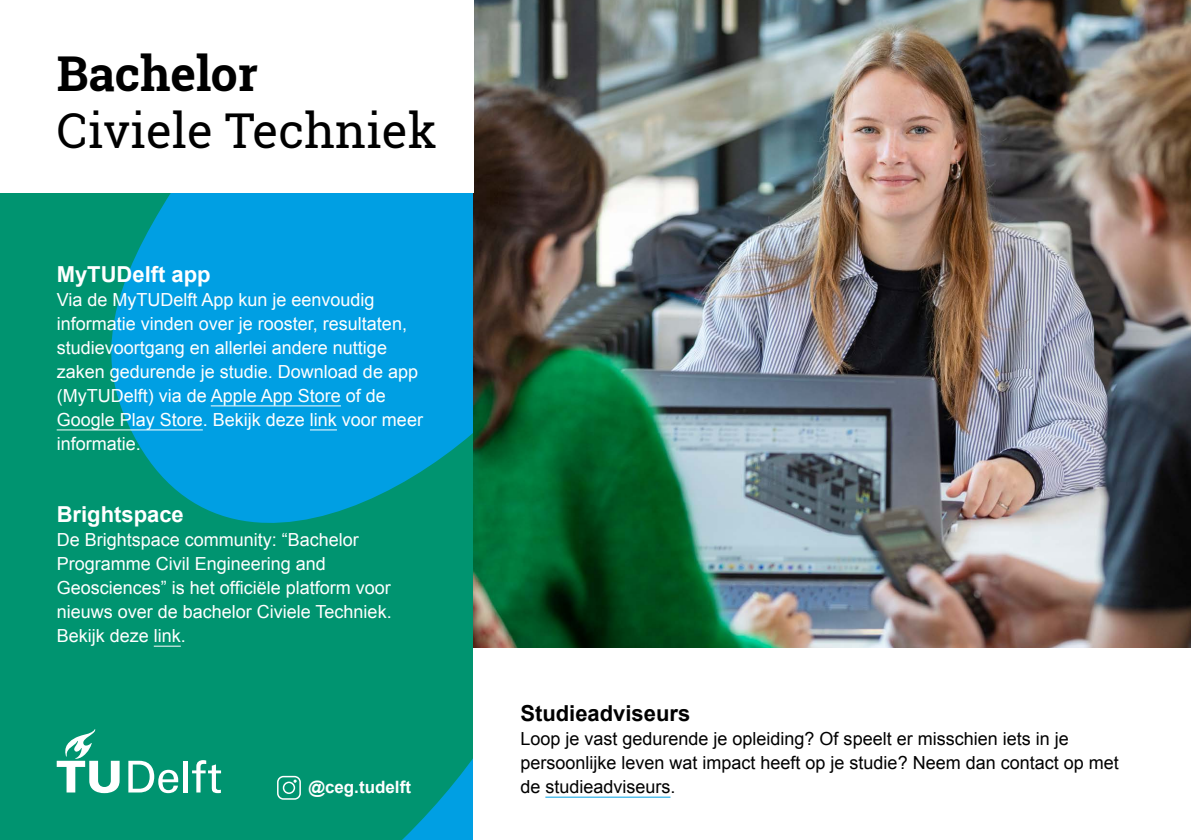
<style>
.page{position:relative;width:1191px;height:840px;background:#fff}
.page>*{position:absolute;margin:0;border:0;box-sizing:border-box;transform-origin:0 0}
.t1{font:48px "Roboto Slab";color:#000}
.t2{font:700 48px "Roboto Slab";color:#000}
.t3{font:700 22px "Arial";color:#fff}
.t4{font:700 22px "Arial";color:#000}
.t5{font:18px/24px "Arial";color:#fff}
.t6{font:18px/24px "Arial";color:#000}
.t7{font:700 17px "Arial";color:#fff}
</style>
<div class="page">
<svg style="left:0;top:193px;width:473px;height:646px;background:#009799"></svg>
<img style="left:473px;top:0;width:718px;height:648px">
<svg style="left:57px;top:728px;width:63px;height:64px"></svg>
<hr style="left:183px;top:760px;width:4px;height:32px;background:#fff">
<svg style="left:192px;top:759px;width:29px;height:33px"></svg>
<svg style="left:128px;top:760px;width:50px;height:32px"></svg>
<div style="left:277px;top:775px;width:24px;height:24px;border:2px solid #fff;border-radius:6px"></div>
<div style="left:283px;top:781px;width:12px;height:12px;border:2px solid #fff;border-radius:50%"></div>
<svg style="left:293px;top:779px;width:4px;height:3px"></svg>
<hr style="left:211px;top:405px;width:130px;height:1px;background:#fff">
<hr style="left:57px;top:429px;width:146px;height:1px;background:#fff">
<svg style="left:310px;top:429px;width:27px;height:1px"></svg>
<svg style="left:154px;top:645px;width:27px;height:1px"></svg>
<hr style="left:545px;top:796px;width:125px;height:1px;background:#009fe3">
<h1 class="t2" style="left:57px;top:40px;width:203px">Bachelor</h1>
<h1 class="t1" style="left:57px;top:98px;width:382px">Civiele Techniek</h1>
<p class="t3" style="left:57px;top:259px;width:155px">MyTUDelft app</p>
<p class="t5" style="left:57px;top:287px;width:368px">Via de MyTUDelft App kun je eenvoudig informatie vinden over je rooster, resultaten, studievoortgang en allerlei andere nuttige zaken gedurende je studie. Download de app (MyTUDelft) via de Apple App Store of de Google Play Store. Bekijk deze link voor meer informatie.</p>
<p class="t3" style="left:57px;top:499px;width:129px">Brightspace</p>
<p class="t5" style="left:57px;top:527px;width:336px">De Brightspace community: “Bachelor Programme Civil Engineering and Geosciences” is het officiële platform voor nieuws over de bachelor Civiele Techniek.<br>Bekijk deze link.</p>
<p class="t7" style="left:308px;top:775px;width:104px">@ceg.tudelft</p>
<p class="t4" style="left:520px;top:698px;width:171px">Studieadviseurs</p>
<p class="t6" style="left:520px;top:726px;width:600px">Loop je vast gedurende je opleiding? Of speelt er misschien iets in je persoonlijke leven wat impact heeft op je studie? Neem dan contact op met de studieadviseurs.</p>
</div>
